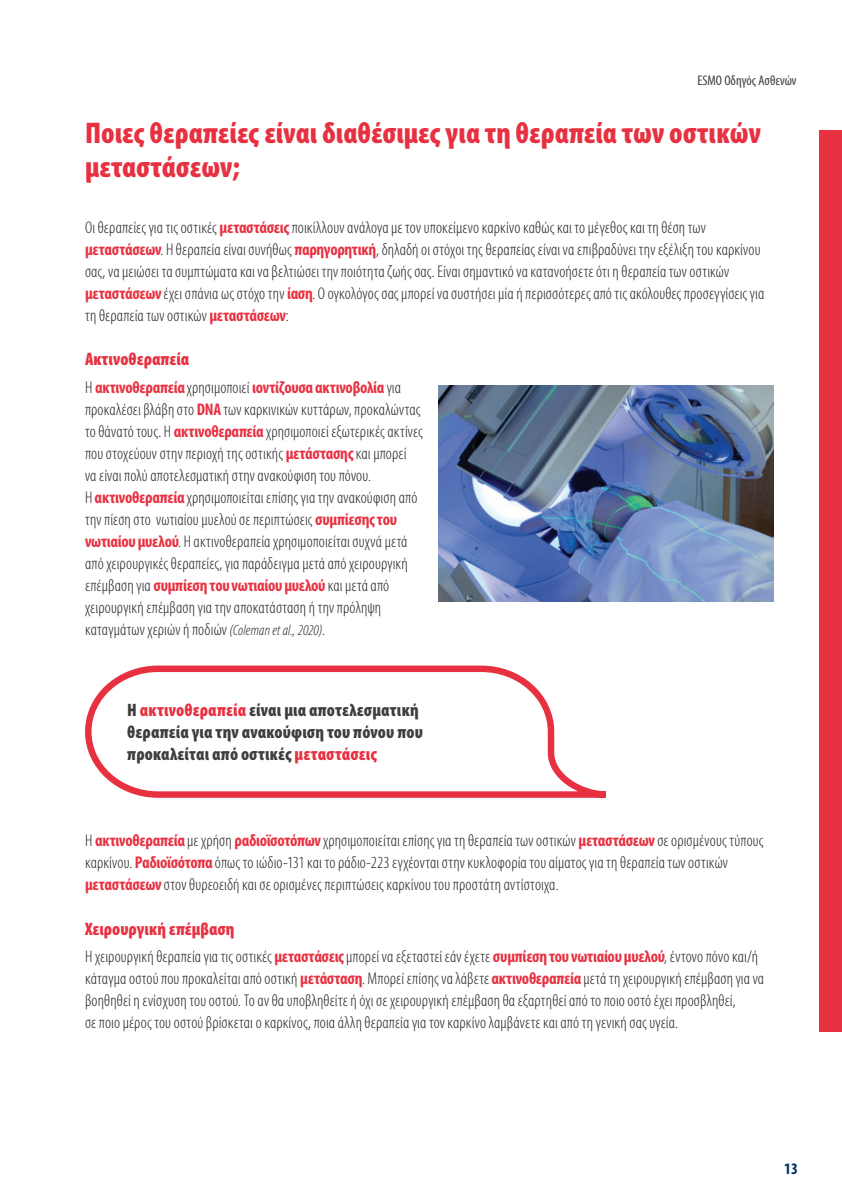
<style>
.page{position:relative;width:842px;height:1191px;background:#fff}
.page>*{position:absolute;margin:0;border:0;box-sizing:border-box;transform-origin:0 0}
.t1{font:900 condensed 30px/34px "Myriad Pro";color:#e73141}
.t2{font:900 condensed 18px/22px "Myriad Pro";letter-spacing:.005em;color:#3e3e3f}
.t3{font:900 condensed 18px "Myriad Pro";color:#e73141}
.t4{font:300 condensed 17px/22px "Myriad Pro";letter-spacing:.01em;color:#231f20}
.t5{font:700 condensed 16px "Myriad Pro";color:#002e5e}
.t6{font:condensed 14px "Myriad Pro";color:#3e3e3f}
.s1{font-weight:700;color:#e73141}
.s2{font-style:italic;font-size:15px}
.s3{color:#e73141}
</style>
<div class="page">
<div style="left:819px;top:130px;width:23px;height:902px;background:#e73141"></div>
<svg style="left:85px;top:665px;width:521px;height:133px"></svg>
<img style="left:438px;top:385px;width:336px;height:216px">
<p class="t6" style="left:697px;top:72px;width:101px">ESMO Οδηγός Ασθενών</p>
<h1 class="t1" style="left:85px;top:115px;width:678px">Ποιες θεραπείες είναι διαθέσιμες για τη θεραπεία των οστικών μεταστάσεων;</h1>
<p class="t4" style="left:85px;top:216px;width:681px">Οι θεραπείες για τις οστικές <span class="s1">μεταστάσεις</span> ποικίλλουν ανάλογα με τον υποκείμενο καρκίνο καθώς και το μέγεθος και τη θέση των <span class="s1">μεταστάσεων</span>. Η θεραπεία είναι συνήθως <span class="s1">παρηγορητική</span>, δηλαδή οι στόχοι της θεραπείας είναι να επιβραδύνει την εξέλιξη του καρκίνου σας, να μειώσει τα συμπτώματα και να βελτιώσει την ποιότητα ζωής σας. Είναι σημαντικό να κατανοήσετε ότι η θεραπεία των οστικών <span class="s1">μεταστάσεων</span> έχει σπάνια ως στόχο την <span class="s1">ίαση</span>. Ο ογκολόγος σας μπορεί να συστήσει μία ή περισσότερες από τις ακόλουθες προσεγγίσεις για τη θεραπεία των οστικών <span class="s1">μεταστάσεων</span>:</p>
<p class="t3" style="left:85px;top:348px;width:106px">Ακτινοθεραπεία</p>
<p class="t4" style="left:85px;top:376px;width:339px">Η <span class="s1">ακτινοθεραπεία</span> χρησιμοποιεί <span class="s1">ιοντίζουσα ακτινοβολία</span> για προκαλέσει βλάβη στο <span class="s1">DNA</span> των καρκινικών κυττάρων, προκαλώντας το θάνατό τους. Η <span class="s1">ακτινοθεραπεία</span> χρησιμοποιεί εξωτερικές ακτίνες που στοχεύουν στην περιοχή της οστικής <span class="s1">μετάστασης</span> και μπορεί<br>να είναι πολύ αποτελεσματική στην ανακούφιση του πόνου.<br>Η <span class="s1">ακτινοθεραπεία</span> χρησιμοποιείται επίσης για την ανακούφιση από την πίεση στο νωτιαίου μυελού σε περιπτώσεις <span class="s1">συμπίεσης του νωτιαίου μυελού</span>. Η ακτινοθεραπεία χρησιμοποιείται συχνά μετά από χειρουργικές θεραπείες, για παράδειγμα μετά από χειρουργική επέμβαση για <span class="s1">συμπίεση του νωτιαίου μυελού</span> και μετά από χειρουργική επέμβαση για την αποκατάσταση ή την πρόληψη καταγμάτων χεριών ή ποδιών <span class="s2">(Coleman et al., 2020)</span>.</p>
<p class="t2" style="left:127px;top:698px;width:297px">Η <span class="s3">ακτινοθεραπεία</span> είναι μια αποτελεσματική θεραπεία για την ανακούφιση του πόνου που προκαλείται από οστικές <span class="s3">μεταστάσεις</span></p>
<p class="t4" style="left:85px;top:829px;width:680px">Η <span class="s1">ακτινοθεραπεία</span> με χρήση <span class="s1">ραδιοϊσοτόπων</span> χρησιμοποιείται επίσης για τη θεραπεία των οστικών <span class="s1">μεταστάσεων</span> σε ορισμένους τύπους καρκίνου. <span class="s1">Ραδιοϊσότοπα</span> όπως το ιώδιο-131 και το ράδιο-223 εγχέονται στην κυκλοφορία του αίματος για τη θεραπεία των οστικών <span class="s1">μεταστάσεων</span> στον θυρεοειδή και σε ορισμένες περιπτώσεις καρκίνου του προστάτη αντίστοιχα.</p>
<p class="t3" style="left:85px;top:917px;width:151px">Χειρουργική επέμβαση</p>
<p class="t4" style="left:85px;top:945px;width:681px">Η χειρουργική θεραπεία για τις οστικές <span class="s1">μεταστάσεις</span> μπορεί να εξεταστεί εάν έχετε <span class="s1">συμπίεση του νωτιαίου μυελού</span>, έντονο πόνο και/ή κάταγμα οστού που προκαλείται από οστική <span class="s1">μετάσταση</span>. Μπορεί επίσης να λάβετε <span class="s1">ακτινοθεραπεία</span> μετά τη χειρουργική επέμβαση για να βοηθηθεί η ενίσχυση του οστού. Το αν θα υποβληθείτε ή όχι σε χειρουργική επέμβαση θα εξαρτηθεί από το ποιο οστό έχει προσβληθεί,<br>σε ποιο μέρος του οστού βρίσκεται ο καρκίνος, ποια άλλη θεραπεία για τον καρκίνο λαμβάνετε και από τη γενική σας υγεία.</p>
<p class="t5" style="left:784px;top:1159px;width:15px">13</p>
</div>
